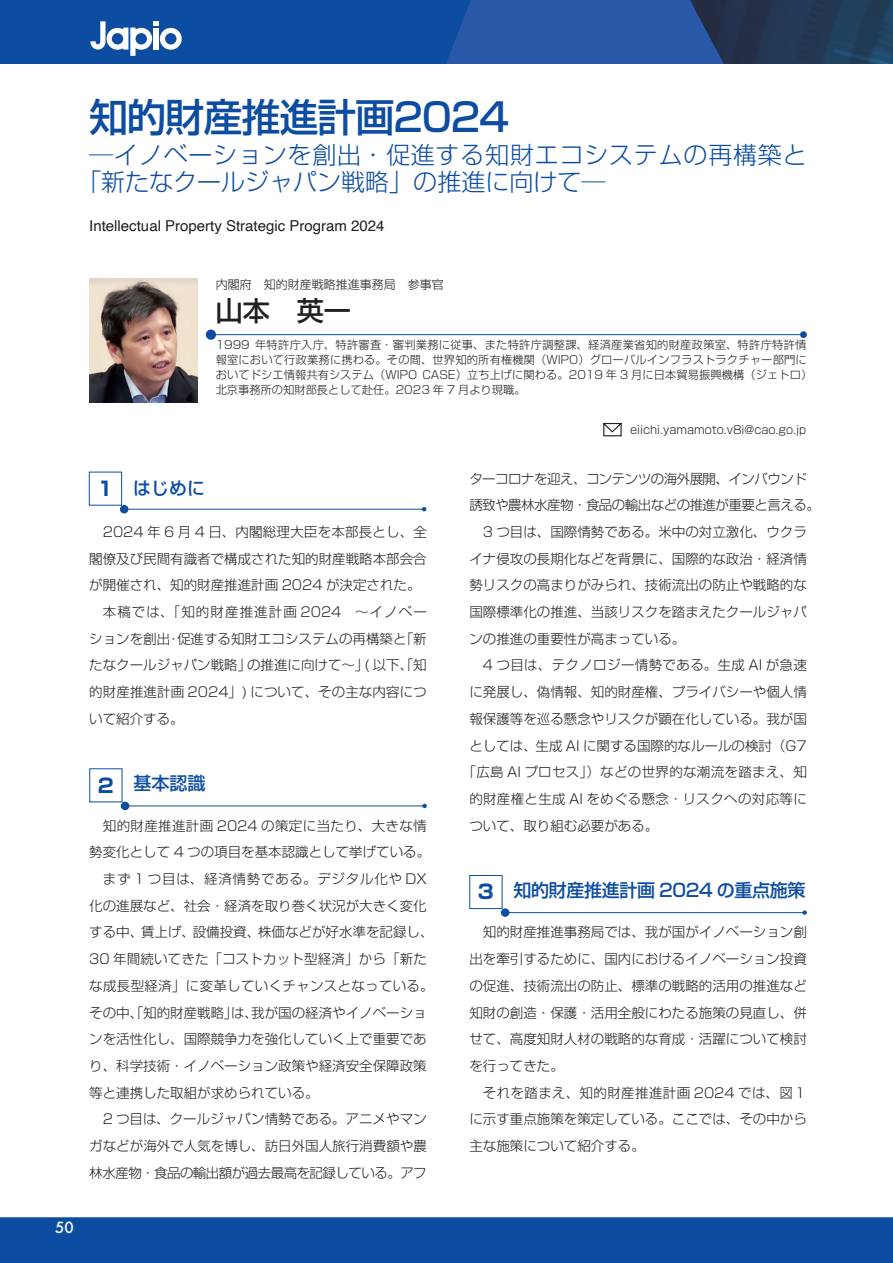
<style>
.page{position:relative;width:893px;height:1263px;background:#fff}
.page>*{position:absolute;margin:0;border:0;box-sizing:border-box;transform-origin:0 0}
.寄稿集タイトル{font:500 39px "Shin Go Pr 5";letter-spacing:-.025em;color:#0d4da1}
.肩書き_名前{font:500 27px "Shin Go Pro";color:#231f20}
.寄稿集サブタイトル{font:300 24px/27px "Shin Go Pr 5";letter-spacing:.035em;color:#0d4da1}
.本文{font:700 19.5px "Shin Go Pr 5";color:#0d4da1}
.見出し_大{font:500 18px "Shin Go Pro";letter-spacing:-.02em;color:#0d4da1}
.寄稿集英タイトル{font:15px "Helvetica";color:#231f20}
.t1{font:500 15px "Futura";color:#fff}
.本文-2{font:300 13.5px/26.7px "Shin Go Pr 5";color:#231f20;text-align:justify}
.本文-3{font:300 13.5px "Shin Go Pr 5";letter-spacing:.025em;color:#231f20}
.本文-4{font:300 13.5px/26.7px "Shin Go Pr 5";letter-spacing:-.04em;color:#231f20}
.肩書き_名前-2{font:300 12px "Shin Go Pro";color:#231f20}
.PROFILE{font:300 11.25px/15px "Shin Go Pro";letter-spacing:.015em;color:#231f20}
.本文-5{font:300 11.25px "Shin Go Pr 5";color:#231f20}
</style>
<div class="page">
<div style="left:0;top:1217px;width:893px;height:46px;background:#0d4da1"></div>
<img style="left:724px;top:0;width:169px;height:64px">
<svg style="left:476px;top:0;width:248px;height:64px;background:#2855a1"></svg>
<svg style="left:0;top:0;width:476px;height:64px;background:#1855a5"></svg>
<svg style="left:603px;top:422px;width:19px;height:15px"></svg>
<img style="left:89px;top:279px;width:109px;height:124px">
<hr style="left:211px;top:334px;width:592px;height:1px;background:#0d4da1">
<div style="left:206px;top:330px;width:10px;height:10px;background:#0d4da1;border-radius:50%"></div>
<div style="left:800px;top:331px;width:7px;height:7px;background:#0d4da1;border-radius:50%"></div>
<hr style="left:124px;top:509px;width:300px;height:1px;background:#0d4da1">
<div style="left:120px;top:505px;width:8px;height:8px;background:#0d4da1;border-radius:50%"></div>
<svg style="left:422px;top:507px;width:4px;height:4px"></svg>
<div style="left:89px;top:472px;width:33px;height:34px;border:1px solid #0d4da1"></div>
<hr style="left:125px;top:805px;width:300px;height:1px;background:#0d4da1">
<div style="left:121px;top:802px;width:8px;height:8px;background:#0d4da1;border-radius:50%"></div>
<svg style="left:422px;top:804px;width:5px;height:4px"></svg>
<hr style="left:505px;top:912px;width:300px;height:1px;background:#0d4da1">
<div style="left:501px;top:908px;width:8px;height:9px;background:#0d4da1;border-radius:50%"></div>
<svg style="left:802px;top:910px;width:5px;height:5px"></svg>
<div style="left:469px;top:875px;width:33px;height:34px;border:1px solid #0d4da1"></div>
<p class="寄稿集タイトル" style="left:89px;top:85px;width:421px">知的財産推進計画2024</p>
<p class="寄稿集サブタイトル" style="left:77px;top:139px;width:731px;text-indent:12px">─イノベーションを創出・促進する知財エコシステムの再構築と「新たなクールジャパン戦略」の推進に向けて─</p>
<p class="寄稿集英タイトル" style="left:89px;top:214px;width:297px">Intellectual Property Strategic Program 2024</p>
<p class="肩書き_名前-2" style="left:216px;top:275px;width:230px">内閣府　知的財産戦略推進事務局　参事官</p>
<p class="肩書き_名前" style="left:216px;top:289px;width:136px">山本　英一</p>
<p class="PROFILE" style="left:216px;top:336px;width:598px">1999 年特許庁入庁、特許審査・審判業務に従事、また特許庁調整課、経済産業省知的財産政策室、特許庁特許情報室において行政業務に携わる。その間、世界知的所有権機関（WIPO）グローバルインフラストラクチャー部門においてドシエ情報共有システム（WIPO CASE）立ち上げに関わる。2019 年 3 月に日本貿易振興機構（ジェトロ）北京事務所の知財部長として赴任。2023 年 7 月より現職。</p>
<p class="本文" style="left:98px;top:473px;width:17px">1</p>
<p class="見出し_大" style="left:133px;top:474px;width:73px">はじめに</p>
<p class="本文-2" style="left:89px;top:517px;width:339px;text-indent:14px">2024 年 6 月 4 日、内閣総理大臣を本部長とし、全閣僚及び民間有識者で構成された知的財産戦略本部会合が開催され、知的財産推進計画 2024 が決定された。</p>
<p class="本文-2" style="left:89px;top:597px;width:339px;text-indent:14px">本稿では、「知的財産推進計画 2024　～イノベーションを創出・促進する知財エコシステムの再構築と「新たなクールジャパン戦略」の推進に向けて～」( 以下、「知的財産推進計画 2024」) について、その主な内容について紹介する。</p>
<p class="本文" style="left:98px;top:770px;width:17px">2</p>
<p class="見出し_大" style="left:134px;top:769px;width:73px">基本認識</p>
<p class="本文-2" style="left:89px;top:811px;width:342px;text-align:right">知的財産推進計画 2024 の策定に当たり、大きな情<br>勢変化として 4 つの項目を基本認識として挙げている。</p>
<p class="本文-2" style="left:89px;top:864px;width:346px;text-align:left;text-indent:14px">まず 1 つ目は、経済情勢である。デジタル化や DX化の進展など、社会・経済を取り巻く状況が大きく変化する中、賃上げ、設備投資、株価などが好水準を記録し、<br>30 年間続いてきた「コストカット型経済」から「新たな成長型経済」に変革していくチャンスとなっている。その中、「知的財産戦略」は、我が国の経済やイノベーションを活性化し、国際競争力を強化していく上で重要であり、科学技術・イノベーション政策や経済安全保障政策等と連携した取組が求められている。</p>
<p class="本文-2" style="left:89px;top:1105px;width:339px;text-indent:14px">2 つ目は、クールジャパン情勢である。アニメやマンガなどが海外で人気を博し、訪日外国人旅行消費額や農林水産物・食品の輸出額が過去最高を記録している。アフ</p>
<p class="本文-5" style="left:630px;top:420px;width:178px">eiichi.yamamoto.v8i@cao.go.jp</p>
<p class="本文-4" style="left:469px;top:464px;width:352px">ターコロナを迎え、コンテンツの海外展開、インバウンド誘致や農林水産物・食品の輸出などの推進が重要と言える。</p>
<p class="本文-2" style="left:469px;top:517px;width:339px;text-indent:14px">3 つ目は、国際情勢である。米中の対立激化、ウクライナ侵攻の長期化などを背景に、国際的な政治・経済情勢リスクの高まりがみられ、技術流出の防止や戦略的な国際標準化の推進、当該リスクを踏まえたクールジャパンの推進の重要性が高まっている。</p>
<p class="本文-3" style="left:483px;top:654px;width:326px">4 つ目は、テクノロジー情勢である。生成 AI が急速</p>
<p class="本文-2" style="left:469px;top:677px;width:339px">に発展し、偽情報、知的財産権、プライバシーや個人情</p>
<p class="本文-2" style="left:469px;top:704px;width:339px">報保護等を巡る懸念やリスクが顕在化している。我が国</p>
<p class="本文-2" style="left:469px;top:731px;width:339px">としては、生成 AI に関する国際的なルールの検討（G7</p>
<p class="本文-3" style="left:463px;top:761px;width:346px">「広島 AI プロセス」）などの世界的な潮流を踏まえ、知</p>
<p class="本文-3" style="left:469px;top:788px;width:339px">的財産権と生成 AI をめぐる懸念・リスクへの対応等に</p>
<p class="本文-2" style="left:469px;top:811px;width:190px">ついて、取り組む必要がある。</p>
<p class="本文" style="left:478px;top:876px;width:17px">3</p>
<p class="見出し_大" style="left:514px;top:875px;width:293px">知的財産推進計画 2024 の重点施策</p>
<p class="本文-2" style="left:469px;top:918px;width:339px;text-indent:14px">知的財産推進事務局では、我が国がイノベーション創出を牽引するために、国内におけるイノベーション投資の促進、技術流出の防止、標準の戦略的活用の推進など知財の創造・保護・活用全般にわたる施策の見直し、併せて、高度知財人材の戦略的な育成・活躍について検討を行ってきた。</p>
<p class="本文-2" style="left:469px;top:1078px;width:339px;text-indent:14px">それを踏まえ、知的財産推進計画 2024 では、図１に示す重点施策を策定している。ここでは、その中から主な施策について紹介する。</p>
<p class="t1" style="left:55px;top:1217px;width:20px">50</p>
</div>
